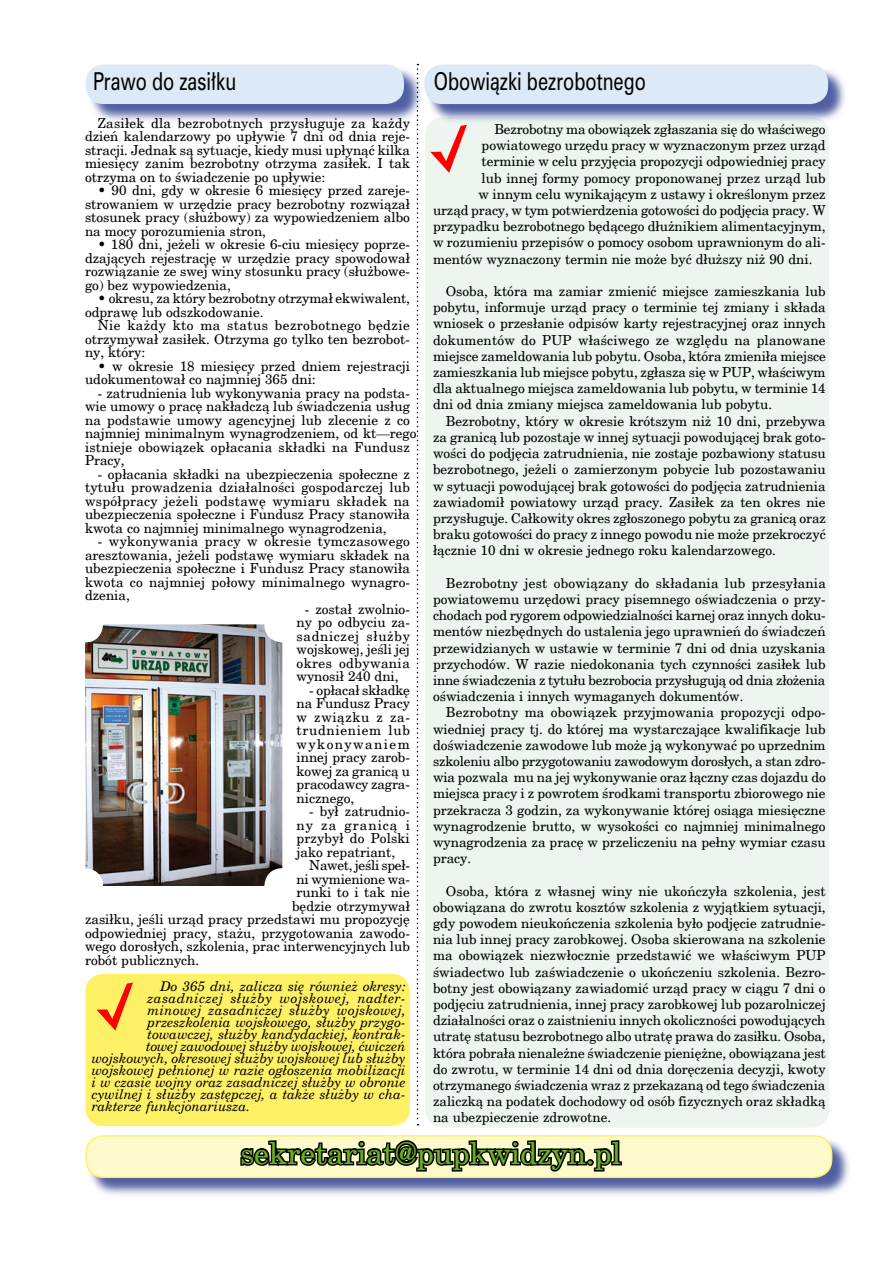
<style>
.page{position:relative;width:893px;height:1263px;background:#fff}
.page>*{position:absolute;margin:0;border:0;box-sizing:border-box;transform-origin:0 0}
.t1{font:30px "New Brunswick";color:#67af23}
.t2{font:22.5px "Zurich PL";color:#000;scale:.75 1}
.t3{font:13.5px/16.2px "New Brunswick";color:#000;text-align:justify}
.t4{font:italic 13.5px "New Brunswick";color:#000}
.t5{font:italic 13.5px "New Brunswick";letter-spacing:.035em;color:#000}
.t6{font:italic 13.5px "New Brunswick";letter-spacing:.02em;color:#000}
.t7{font:13.5px "New Brunswick";letter-spacing:-.02em;color:#000}
</style>
<div class="page">
<div style="left:85px;top:974px;width:325px;height:152px;background:#fff166;border-radius:18px"></div>
<div style="left:425px;top:117px;width:404px;height:1011px;background:#edf5ee;border-radius:18px"></div>
<div style="left:426px;top:66px;width:421px;height:58px;background:#162983;opacity:.75"></div>
<div style="left:424px;top:65px;width:404px;height:39px;background:#dbeaf6;border-radius:18px"></div>
<div style="left:87px;top:66px;width:337px;height:58px;background:#162983;opacity:.75"></div>
<div style="left:86px;top:64px;width:318px;height:40px;background:#dbeaf6;border-radius:18px"></div>
<img style="left:85px;top:624px;width:197px;height:262px;border-radius:18px">
<svg style="left:96px;top:982px;width:37px;height:48px"></svg>
<svg style="left:417px;top:64px;width:1px;height:1061px"></svg>
<div style="left:87px;top:1135px;width:764px;height:63px;background:#162983;opacity:.75"></div>
<div style="left:86px;top:1136px;width:746px;height:41px;background:#fffacc;border-radius:18px"></div>
<div style="left:85px;top:1135px;width:747px;height:43px;border:2px solid #fff166;border-radius:18px"></div>
<svg style="left:238px;top:1140px;width:385px;height:58px"></svg>
<svg style="left:430px;top:125px;width:37px;height:48px"></svg>
<h2 class="t2" style="left:93px;top:66px;width:192px">Prawo do zasiłku</h2>
<h2 class="t2" style="left:434px;top:67px;width:284px">Obowiązki bezrobotnego</h2>
<p class="t3" style="left:85px;top:116px;width:327px;line-height:13.5px;text-indent:13px">Zasiłek dla bezrobotnych przysługuje za każdy dzień kalendarzowy po upływie 7 dni od dnia reje&shy;stracji. Jednak są sytuacje, kiedy musi upłynąć kilka miesięcy zanim bezrobotny otrzyma zasiłek. I tak otrzyma on to świadczenie po upływie:</p>
<p class="t3" style="left:85px;top:183px;width:326px;line-height:13.5px;text-indent:13px">• 90 dni, gdy w okresie 6 miesięcy przed zareje&shy;strowaniem w urzędzie pracy bezrobotny rozwiązał stosunek pracy (służbowy) za wypowiedzeniem albo na mocy porozumienia stron,</p>
<p class="t3" style="left:85px;top:237px;width:326px;line-height:13.5px;text-indent:13px">• 180 dni, jeżeli w okresie 6-ciu miesięcy poprze&shy;dzających rejestrację w urzędzie pracy spowodował rozwiązanie ze swej winy stosunku pracy (służbowe&shy;go) bez wypowiedzenia,</p>
<p class="t3" style="left:85px;top:291px;width:326px;line-height:13.5px;text-indent:13px">• okresu, za który bezrobotny otrzymał ekwiwalent, odprawę lub odszkodowanie.</p>
<p class="t3" style="left:85px;top:318px;width:326px;line-height:13.5px;text-indent:13px">Nie każdy kto ma status bezrobotnego będzie otrzymywał zasiłek. Otrzyma go tylko ten bezrobot&shy;ny, który:</p>
<p class="t3" style="left:85px;top:359px;width:326px;line-height:13.5px;text-indent:13px">• w okresie 18 miesięcy przed dniem rejestracji udokumentował co najmniej 365 dni:</p>
<p class="t3" style="left:85px;top:386px;width:333px;line-height:13.5px;text-align:left;text-indent:13px">- zatrudnienia lub wykonywania pracy na podsta&shy;wie umowy o pracę nakładczą lub świadczenia usług na podstawie umowy agencyjnej lub zlecenie z co najmniej minimalnym wynagrodzeniem, od którego istnieje obowiązek opłacania składki na Fundusz Pracy,</p>
<p class="t3" style="left:85px;top:467px;width:326px;line-height:13.5px;text-indent:13px">- opłacania składki na ubezpieczenia społeczne z tytułu prowadzenia działalności gospodarczej lub współpracy jeżeli podstawę wymiaru składek na ubezpieczenia społeczne i Fundusz Pracy stanowiła kwota co najmniej minimalnego wynagrodzenia,</p>
<p class="t3" style="left:85px;top:534px;width:327px;line-height:13.5px;text-indent:13px">- wykonywania pracy w okresie tymczasowego aresztowania, jeżeli podstawę wymiaru składek na ubezpieczenia społeczne i Fundusz Pracy stanowiła kwota co najmniej połowy minimalnego wynagro&shy;dzenia,</p>
<p class="t3" style="left:297px;top:602px;width:115px;line-height:13.5px;text-indent:8px">- został zwolnio&shy;ny po odbyciu za&shy;sadniczej służby wojskowej, jeśli jej okres odbywania wynosił 240 dni,</p>
<p class="t3" style="left:297px;top:683px;width:115px;line-height:13.5px;text-indent:13px">- opłacał składkę na Fundusz Pracy w związku z za&shy;trudnieniem lub wykonywaniem innej pracy zarob&shy;kowej za granicą u pracodawcy zagra&shy;nicznego,</p>
<p class="t3" style="left:297px;top:804px;width:115px;line-height:13.5px;text-indent:13px">- był zatrudnio&shy;ny za granicą i przybył do Polski jako repatriant,</p>
<p class="t7" style="left:309px;top:857px;width:102px">Nawet, jeśli speł-</p>
<p class="t3" style="left:297px;top:870px;width:115px">ni wymienione wa-</p>
<p class="t3" style="left:297px;top:884px;width:115px">runki to i tak nie</p>
<p class="t3" style="left:292px;top:897px;width:119px">będzie otrzymywał</p>
<p class="t3" style="left:85px;top:911px;width:326px">zasiłku, jeśli urząd pracy przedstawi mu propozycję</p>
<p class="t3" style="left:85px;top:924px;width:326px">odpowiedniej pracy, stażu, przygotowania zawodo-</p>
<p class="t3" style="left:85px;top:938px;width:326px">wego dorosłych, szkolenia, prac interwencyjnych lub</p>
<p class="t3" style="left:85px;top:951px;width:116px">robót publicznych.</p>
<p class="t3" style="left:494px;top:121px;width:333px">Bezrobotny ma obowiązek zgłaszania się do właściwego</p>
<p class="t3" style="left:482px;top:137px;width:346px">powiatowego urzędu pracy w wyznaczonym przez urząd</p>
<p class="t3" style="left:482px;top:153px;width:346px">terminie w celu przyjęcia propozycji odpowiedniej pracy</p>
<p class="t3" style="left:482px;top:169px;width:346px">lub innej formy pomocy proponowanej przez urząd lub</p>
<p class="t3" style="left:479px;top:186px;width:349px">w innym celu wynikającym z ustawy i określonym przez</p>
<p class="t3" style="left:433px;top:202px;width:394px">urząd pracy, w tym potwierdzenia gotowości do podjęcia pracy. W</p>
<p class="t3" style="left:433px;top:218px;width:394px">przypadku bezrobotnego będącego dłużnikiem alimentacyjnym,</p>
<p class="t3" style="left:433px;top:234px;width:394px">w rozumieniu przepisów o pomocy osobom uprawnionym do ali-</p>
<p class="t3" style="left:433px;top:250px;width:381px">mentów wyznaczony termin nie może być dłuższy niż 90 dni.</p>
<p class="t3" style="left:433px;top:283px;width:394px;text-indent:13px">Osoba, która ma zamiar zmienić miejsce zamieszkania lub pobytu, informuje urząd pracy o terminie tej zmiany i składa wniosek o przesłanie odpisów karty rejestracyjnej oraz innych dokumentów do PUP właściwego ze względu na planowane miejsce zameldowania lub pobytu. Osoba, która zmieniła miejsce zamieszkania lub miejsce pobytu, zgłasza się w PUP, właściwym dla aktualnego miejsca zameldowania lub pobytu, w terminie 14 dni od dnia zmiany miejsca zameldowania lub pobytu.</p>
<p class="t3" style="left:433px;top:412px;width:394px;text-indent:13px">Bezrobotny, który w okresie krótszym niż 10 dni, przebywa za granicą lub pozostaje w innej sytuacji powodującej brak goto&shy;wości do podjęcia zatrudnienia, nie zostaje pozbawiony statusu bezrobotnego, jeżeli o zamierzonym pobycie lub pozostawaniu w sytuacji powodującej brak gotowości do podjęcia zatrudnienia zawiadomił powiatowy urząd pracy. Zasiłek za ten okres nie przysługuje. Całkowity okres zgłoszonego pobytu za granicą oraz braku gotowości do pracy z innego powodu nie może przekroczyć łącznie 10 dni w okresie jednego roku kalendarzowego.</p>
<p class="t3" style="left:433px;top:574px;width:394px;text-indent:13px">Bezrobotny jest obowiązany do składania lub przesyłania powiatowemu urzędowi pracy pisemnego oświadczenia o przy&shy;chodach pod rygorem odpowiedzialności karnej oraz innych doku&shy;mentów niezbędnych do ustalenia jego uprawnień do świadczeń przewidzianych w ustawie w terminie 7 dni od dnia uzyskania przychodów. W razie niedokonania tych czynności zasiłek lub inne świadczenia z tytułu bezrobocia przysługują od dnia złożenia oświadczenia i innych wymaganych dokumentów.</p>
<p class="t3" style="left:433px;top:704px;width:394px;text-indent:13px">Bezrobotny ma obowiązek przyjmowania propozycji odpo&shy;wiedniej pracy tj. do której ma wystarczające kwalifikacje lub doświadczenie zawodowe lub może ją wykonywać po uprzednim szkoleniu albo przygotowaniu zawodowym dorosłych, a stan zdro&shy;wia pozwala mu na jej wykonywanie oraz łączny czas dojazdu do miejsca pracy i z powrotem środkami transportu zbiorowego nie przekracza 3 godzin, za wykonywanie której osiąga miesięczne wynagrodzenie brutto, w wysokości co najmniej minimalnego wynagrodzenia za pracę w przeliczeniu na pełny wymiar czasu pracy.</p>
<p class="t3" style="left:433px;top:882px;width:394px;text-indent:13px">Osoba, która z własnej winy nie ukończyła szkolenia, jest obowiązana do zwrotu kosztów szkolenia z wyjątkiem sytuacji, gdy powodem nieukończenia szkolenia było podjęcie zatrudnie&shy;nia lub innej pracy zarobkowej. Osoba skierowana na szkolenie ma obowiązek niezwłocznie przedstawić we właściwym PUP świadectwo lub zaświadczenie o ukończeniu szkolenia. Bezro&shy;botny jest obowiązany zawiadomić urząd pracy w ciągu 7 dni o podjęciu zatrudnienia, innej pracy zarobkowej lub pozarolniczej działalności oraz o zaistnieniu innych okoliczności powodujących utratę statusu bezrobotnego albo utratę prawa do zasiłku. Osoba, która pobrała nienależne świadczenie pieniężne, obowiązana jest do zwrotu, w terminie 14 dni od dnia doręczenia decyzji, kwoty otrzymanego świadczenia wraz z przekazaną od tego świadczenia zaliczką na podatek dochodowy od osób fizycznych oraz składką na ubezpieczenie zdrowotne.</p>
<p class="t4" style="left:160px;top:978px;width:247px">Do 365 dni, zalicza się również okresy:</p>
<p class="t5" style="left:148px;top:990px;width:260px">zasadniczej służby wojskowej, nadter-</p>
<p class="t6" style="left:148px;top:1002px;width:260px">minowej zasadniczej służby wojskowej,</p>
<p class="t4" style="left:148px;top:1014px;width:260px">przeszkolenia wojskowego, służby przygo-</p>
<p class="t4" style="left:148px;top:1026px;width:260px">towawczej, służby kandydackiej, kontrak-</p>
<p class="t4" style="left:146px;top:1038px;width:261px">towej zawodowej służby wojskowej, ćwiczeń</p>
<p class="t4" style="left:92px;top:1050px;width:315px">wojskowych, okresowej służby wojskowej lub służby</p>
<p class="t4" style="left:92px;top:1062px;width:315px">wojskowej pełnionej w razie ogłoszenia mobilizacji</p>
<p class="t4" style="left:92px;top:1074px;width:315px">i w czasie wojny oraz zasadniczej służby w obronie</p>
<p class="t4" style="left:92px;top:1086px;width:315px">cywilnej i służby zastępczej, a także służby w cha-</p>
<p class="t4" style="left:92px;top:1098px;width:160px">rakterze funkcjonariusza.</p>
<h1 class="t1" style="left:240px;top:1134px;width:382px">sekretariat@pupkwidzyn.pl</h1>
</div>
